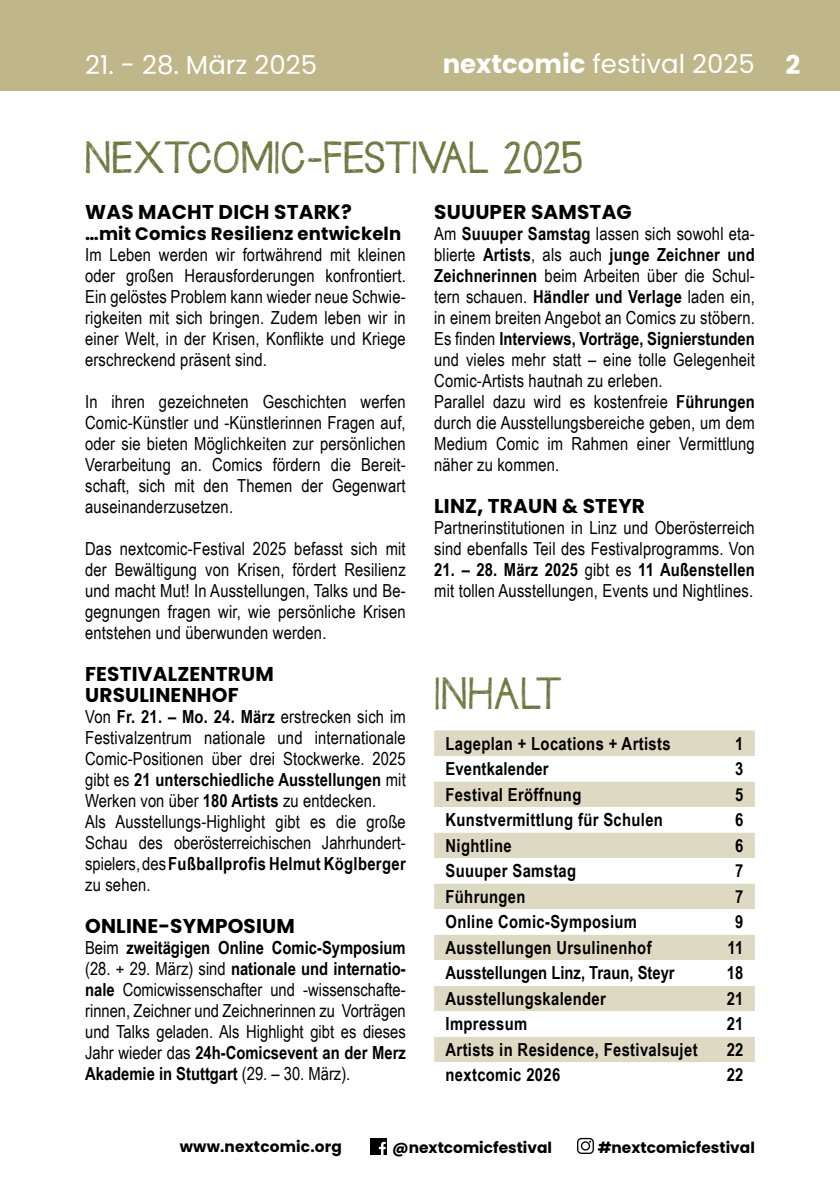
<style>
.page{position:relative;width:840px;height:1191px;background:#fff}
.page>*{position:absolute;margin:0;border:0;box-sizing:border-box;transform-origin:0 0}
.t1{font:36px "Janda Safeand Sound";letter-spacing:.01em;color:#69773d}
.t2{font:26px "Poppins";color:#fff}
.t3{font:700 20px/21px "Poppins";letter-spacing:.01em;color:#000}
.t4{font:18px/21px "Arial Narrow";letter-spacing:.01em;color:#000;text-align:justify}
.t5{font:700 18px "Arial Narrow";letter-spacing:.02em;color:#000}
.t6{font:700 18px "Poppins";letter-spacing:.01em;color:#000}
.t7{font:700 18px "Arial Narrow";color:#000}
.t8{font:700 15.4px "Poppins";color:#000}
.s1{font-weight:700}
</style>
<div class="page">
<div style="left:0;top:0;width:839px;height:91px;background:#bfb689"></div>
<div style="left:434px;top:730px;width:320px;height:26px;background:#ded9c3"></div>
<svg style="left:434px;top:781px;width:320px;height:281px;fill:#ded9c3"></svg>
<div style="left:370px;top:1138px;width:16px;height:17px;background:#000"></div>
<svg style="left:378px;top:1141px;width:7px;height:14px"></svg>
<svg style="left:578px;top:1138px;width:16px;height:16px"></svg>
<div style="left:576px;top:1137px;width:17px;height:17px;border:1px solid #000;border-radius:4px"></div>
<div style="left:580px;top:1141px;width:9px;height:9px;border:1px solid #000;border-radius:50%"></div>
<h2 class="t2" style="left:85px;top:50px;width:233px">21. - 28. März 2025</h2>
<h2 class="t2" style="left:442px;top:49px;width:359px"><span class="s1">nextcomic</span> festival 2025 <span class="s1">2</span></h2>
<h1 class="t1" style="left:85px;top:133px;width:499px">NEXTCOMIC-FESTIVAL 2025</h1>
<p class="t3" style="left:85px;top:202px;width:268px">WAS MACHT DICH STARK?</p>
<p class="t6" style="left:85px;top:223px;width:317px">…mit Comics Resilienz entwickeln</p>
<p class="t4" style="left:85px;top:243px;width:322px">Im Leben werden wir fortwährend mit kleinen oder großen Herausforderungen konfrontiert.<br>Ein gelöstes Problem kann wieder neue Schwie&shy;rigkeiten mit sich bringen. Zudem leben wir in einer Welt, in der Krisen, Konflikte und Kriege erschreckend präsent sind.</p>
<p class="t4" style="left:85px;top:391px;width:322px">In ihren gezeichneten Geschichten werfen Comic-Künstler und -Künstlerinnen Fragen auf, oder sie bieten Möglichkeiten zur persönlichen Verarbeitung an. Comics fördern die Bereit&shy;schaft, sich mit den Themen der Gegenwart auseinanderzusetzen.</p>
<p class="t4" style="left:85px;top:538px;width:322px">Das nextcomic-Festival 2025 befasst sich mit der Bewältigung von Krisen, fördert Resilienz und macht Mut! In Ausstellungen, Talks und Be&shy;gegnungen fragen wir, wie persönliche Krisen entstehen und überwunden werden.</p>
<p class="t3" style="left:85px;top:664px;width:190px">FESTIVALZENTRUM<br>URSULINENHOF</p>
<p class="t4" style="left:85px;top:705px;width:322px;text-align:left">Von <span class="s1">Fr. 21. – Mo. 24. März</span> erstrecken sich im Festivalzentrum nationale und internationale Comic-Positionen über drei Stockwerke. 2025 gibt es <span class="s1">21 unterschiedliche Ausstellungen</span> mit Werken von über <span class="s1">180 Artists</span> zu entdecken.<br>Als Ausstellungs-Highlight gibt es die große Schau des oberösterreichischen Jahrhundert&shy;spielers, des <span class="s1">Fußballprofis Helmut Köglberger </span>zu sehen.</p>
<p class="t3" style="left:85px;top:916px;width:211px">ONLINE-SYMPOSIUM</p>
<p class="t4" style="left:85px;top:936px;width:322px">Beim <span class="s1">zweitägigen Online Comic-Symposium </span>(28. + 29. März) sind <span class="s1">nationale und internatio&shy;nale</span> Comicwissenschafter und -wissenschafte&shy;rinnen, Zeichner und Zeichnerinnen zu Vorträgen und Talks geladen. Als Highlight gibt es dieses Jahr wieder das <span class="s1">24h-Comicsevent an der Merz Akademie in Stuttgart</span> (29. – 30. März).</p>
<p class="t3" style="left:434px;top:202px;width:199px">SUUUPER SAMSTAG</p>
<p class="t4" style="left:434px;top:222px;width:322px;text-align:left">Am <span class="s1">Suuuper Samstag</span> lassen sich sowohl eta&shy;blierte <span class="s1">Artists</span>, als auch <span class="s1">junge Zeichner und Zeichnerinnen</span> beim Arbeiten über die Schul&shy;tern schauen. <span class="s1">Händler und Verlage</span> laden ein, in einem breiten Angebot an Comics zu stöbern.<br>Es finden <span class="s1">Interviews, Vorträge, Signierstunden </span>und vieles mehr statt – eine tolle Gelegenheit Comic-Artists hautnah zu erleben.<br>Parallel dazu wird es kostenfreie <span class="s1">Führungen </span>durch die Ausstellungsbereiche geben, um dem Medium Comic im Rahmen einer Vermittlung näher zu kommen.</p>
<p class="t3" style="left:434px;top:496px;width:212px">LINZ, TRAUN &amp; STEYR</p>
<p class="t4" style="left:434px;top:516px;width:322px">Partnerinstitutionen in Linz und Oberösterreich sind ebenfalls Teil des Festivalprogramms. Von</p>
<p class="t4" style="left:434px;top:559px;width:322px"><span class="s1">21. – 28. März 2025</span> gibt es <span class="s1">11 Außenstellen </span>mit tollen Ausstellungen, Events und Nightlines.</p>
<h1 class="t1" style="left:434px;top:668px;width:129px">INHALT</h1>
<p class="t5" style="left:445px;top:730px;width:226px">Lageplan + Locations + Artists</p>
<p class="t5" style="left:734px;top:730px;width:10px">1</p>
<p class="t5" style="left:445px;top:755px;width:105px">Eventkalender</p>
<p class="t5" style="left:734px;top:755px;width:10px">3</p>
<p class="t5" style="left:445px;top:781px;width:137px">Festival Eröffnung</p>
<p class="t5" style="left:734px;top:781px;width:10px">5</p>
<p class="t5" style="left:445px;top:806px;width:219px">Kunstvermittlung für Schulen</p>
<p class="t5" style="left:734px;top:806px;width:10px">6</p>
<p class="t5" style="left:445px;top:832px;width:68px">Nightline</p>
<p class="t5" style="left:734px;top:832px;width:10px">6</p>
<p class="t5" style="left:445px;top:857px;width:132px">Suuuper Samstag</p>
<p class="t5" style="left:734px;top:857px;width:10px">7</p>
<p class="t5" style="left:445px;top:883px;width:81px">Führungen</p>
<p class="t5" style="left:734px;top:883px;width:10px">7</p>
<p class="t5" style="left:445px;top:908px;width:193px">Online Comic-Symposium</p>
<p class="t5" style="left:734px;top:908px;width:10px">9</p>
<p class="t5" style="left:445px;top:934px;width:207px">Ausstellungen Ursulinenhof</p>
<p class="t5" style="left:727px;top:934px;width:17px">11</p>
<p class="t7" style="left:445px;top:959px;width:230px">Ausstellungen Linz, Traun, Steyr</p>
<p class="t5" style="left:726px;top:959px;width:18px">18</p>
<p class="t5" style="left:445px;top:985px;width:162px">Ausstellungskalender</p>
<p class="t5" style="left:726px;top:985px;width:18px">21</p>
<p class="t5" style="left:445px;top:1010px;width:83px">Impressum</p>
<p class="t5" style="left:726px;top:1010px;width:18px">21</p>
<p class="t5" style="left:445px;top:1036px;width:253px">Artists in Residence, Festivalsujet</p>
<p class="t5" style="left:726px;top:1036px;width:18px">22</p>
<p class="t5" style="left:445px;top:1061px;width:116px">nextcomic 2026</p>
<p class="t5" style="left:726px;top:1061px;width:18px">22</p>
<p class="t8" style="left:180px;top:1138px;width:164px">www.nextcomic.org</p>
<p class="t8" style="left:392px;top:1138px;width:161px">@nextcomicfestival</p>
<p class="t8" style="left:597px;top:1138px;width:158px">#nextcomicfestival</p>
</div>
